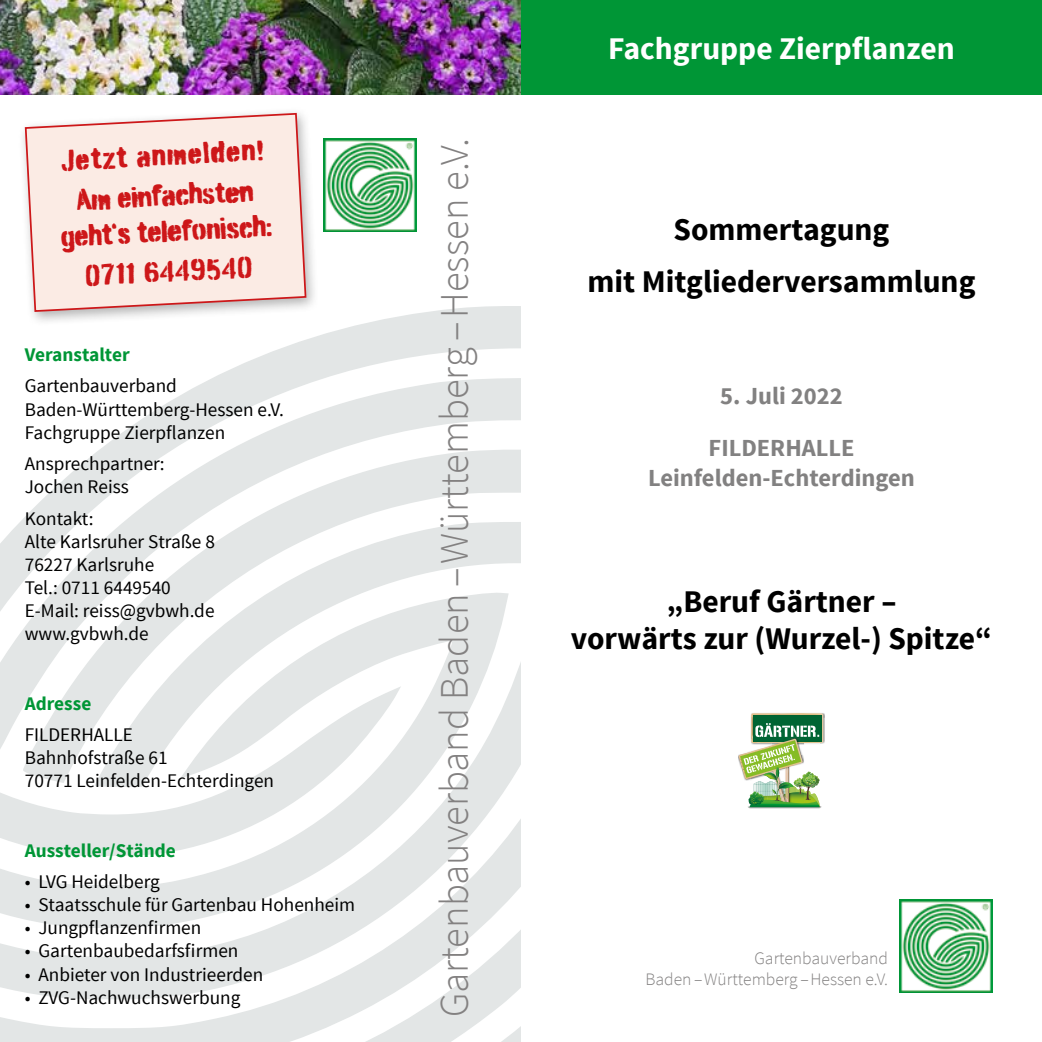
<style>
.page{position:relative;width:1042px;height:1042px;background:#fff}
.page>*{position:absolute;margin:0;border:0;box-sizing:border-box;transform-origin:0 0}
.t1{font:300 40.6px "Source Sans Pro";color:#838181}
.t2{font:700 31.5px/52.5px "Source Sans Pro";color:#000;text-align:center}
.t3{font:700 31.5px "Source Sans Pro";color:#fff}
.t4{font:29.75px/40.2px "Burnaby Stencil";color:#cd1719;text-align:center}
.t5{font:700 24.5px/52.5px "Source Sans Pro";color:#828181;text-align:center}
.t6{font:19.25px/23.1px "Source Sans Pro";color:#000}
.t7{font:700 19.25px "Source Sans Pro";color:#009636}
.t8{font:300 17.5px/21px "Source Sans Pro";color:#838181;text-align:right}
</style>
<div class="page">
<div style="left:521px;top:0;width:521px;height:94px;background:#009636"></div>
<img style="left:899px;top:899px;width:93px;height:93px">
<svg style="left:217px;top:306px;width:304px;height:70px;fill:#e3e6e6"></svg>
<svg style="left:101px;top:376px;width:420px;height:73px;fill:#e3e6e6"></svg>
<svg style="left:0;top:449px;width:521px;height:593px;fill:#e3e6e6"></svg>
<svg style="left:0;top:522px;width:521px;height:478px;fill:#e3e6e6"></svg>
<svg style="left:0;top:592px;width:509px;height:337px;fill:#e3e6e6"></svg>
<svg style="left:0;top:686px;width:401px;height:170px;fill:#e3e6e6"></svg>
<img style="left:324px;top:138px;width:93px;height:94px">
<img style="left:823px;top:718px;width:2px;height:26px">
<img style="left:738px;top:713px;width:85px;height:95px">
<img style="left:0;top:0;width:521px;height:94px">
<div style="left:17px;top:107px;width:302px;height:220px;background:#000;opacity:.3"></div>
<svg style="left:24px;top:112px;width:283px;height:201px;background:#f7e4df"></svg>
<h3 class="t4" style="left:61px;top:141px;width:203px;rotate:-3deg">Jetzt anmelden!<br>Am ein fachst en</h3>
<h3 class="t4" style="left:60px;top:217px;width:213px;rotate:-3deg">geht‘s tele fon is ch:<br>0711 6449540</h3>
<p class="t7" style="left:25px;top:342px;width:106px">Veranstalter</p>
<p class="t6" style="left:25px;top:375px;width:261px">Gartenbauverband<br>Baden-Württemberg-Hessen e.V.<br>Fachgruppe Zierpflanzen</p>
<p class="t6" style="left:25px;top:452px;width:141px">Ansprechpartner:<br>Jochen Reiss</p>
<p class="t6" style="left:25px;top:507px;width:192px">Kontakt:<br>Alte Karlsruher Straße 8<br>76227 Karlsruhe<br>Tel.: 0711 6449540<br>E-Mail: reiss@gvbwh.de www.gvbwh.de</p>
<p class="t7" style="left:25px;top:691px;width:68px">Adresse</p>
<p class="t6" style="left:25px;top:723px;width:251px">FILDERHALLE<br>Bahnhofstraße 61<br>70771 Leinfelden-Echterdingen</p>
<p class="t7" style="left:25px;top:838px;width:152px">Aussteller/Stände</p>
<p class="t6" style="left:25px;top:870px;width:137px">• LVG Heidelberg</p>
<p class="t6" style="left:25px;top:893px;width:332px">• Staatsschule für Gartenbau Hohenheim</p>
<p class="t6" style="left:25px;top:916px;width:178px">• Jungpflanzenfirmen</p>
<p class="t6" style="left:25px;top:940px;width:215px">• Gartenbaubedarfsfirmen</p>
<p class="t6" style="left:25px;top:963px;width:240px">• Anbieter von Industrieerden</p>
<p class="t6" style="left:25px;top:986px;width:217px">• ZVG-Nachwuchswerbung</p>
<h1 class="t1" style="left:430px;top:1017px;width:880px;rotate:-90deg">Gartenbauverband Baden – Württemberg – Hessen e.V.</h1>
<h2 class="t3" style="left:608px;top:28px;width:348px">Fachgruppe Zierpflanzen</h2>
<h2 class="t2" style="left:587px;top:204px;width:389px">Sommertagung<br>mit Mitgliederversammlung</h2>
<p class="t5" style="left:708px;top:370px;width:147px">5. Juli 2022<br>FILDERHALLE</p>
<p class="t5" style="left:648px;top:452px;width:268px">Leinfelden-Echterdingen</p>
<h2 class="t2" style="left:571px;top:583px;width:423px;line-height:37.8px">„Beruf Gärtner –<br>vorwärts zur (Wurzel-) Spitze“</h2>
<p class="t8" style="left:645px;top:948px;width:244px">Gartenbauverband<br>Baden – Württemberg – Hessen e.V.</p>
</div>
